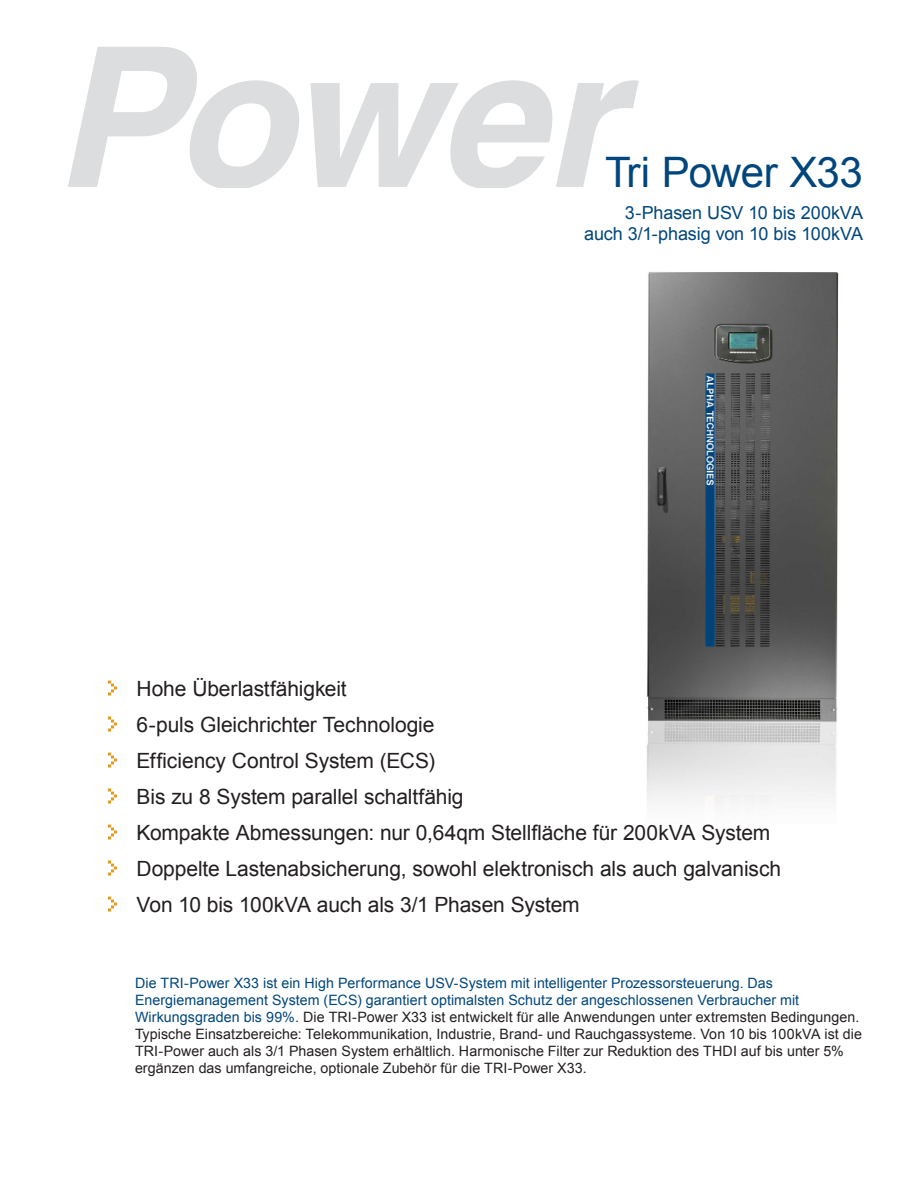
<style>
.page{position:relative;width:918px;height:1188px;background:#fff}
.page>*{position:absolute;margin:0;border:0;box-sizing:border-box;transform-origin:0 0}
.t1{font:42px "Arial";letter-spacing:-.02em;color:#00467c}
.Front_Page_Bullets{font:21px "Arial";letter-spacing:-.005em;color:#231f20}
.t2{font:18px/21.6px "Arial";letter-spacing:-.005em;color:#00467c;text-align:right}
.t3{font:14.25px/17.1px "Arial";letter-spacing:.005em;color:#231f20}
.s1{color:#00467c}
</style>
<div class="page">
<svg style="left:68px;top:47px;width:231px;height:140px"></svg>
<svg style="left:311px;top:80px;width:328px;height:107px"></svg>
<img style="left:647px;top:272px;width:192px;height:534px">
<svg style="left:108px;top:681px;width:9px;height:15px"></svg>
<svg style="left:108px;top:717px;width:9px;height:15px"></svg>
<svg style="left:108px;top:753px;width:9px;height:15px"></svg>
<svg style="left:108px;top:789px;width:9px;height:15px"></svg>
<svg style="left:108px;top:825px;width:9px;height:15px"></svg>
<svg style="left:108px;top:861px;width:9px;height:15px"></svg>
<svg style="left:108px;top:897px;width:9px;height:15px"></svg>
<p class="t1" style="left:605px;top:145px;width:259px">Tri Power X33</p>
<p class="t2" style="left:584px;top:202px;width:280px">3-Phasen USV 10 bis 200kVA auch 3/1-phasig von 10 bis 100kVA</p>
<p class="Front_Page_Bullets" style="left:136px;top:674px;width:212px">Hohe Überlastfähigkeit</p>
<p class="Front_Page_Bullets" style="left:136px;top:710px;width:299px">6-puls Gleichrichter Technologie</p>
<p class="Front_Page_Bullets" style="left:136px;top:746px;width:300px">Efficiency Control System (ECS)</p>
<p class="Front_Page_Bullets" style="left:136px;top:782px;width:329px">Bis zu 8 System parallel schaltfähig</p>
<p class="Front_Page_Bullets" style="left:136px;top:818px;width:635px">Kompakte Abmessungen: nur 0,64qm Stellfläche für 200kVA System</p>
<p class="Front_Page_Bullets" style="left:136px;top:854px;width:646px">Doppelte Lastenabsicherung, sowohl elektronisch als auch galvanisch</p>
<p class="Front_Page_Bullets" style="left:136px;top:890px;width:445px">Von 10 bis 100kVA auch als 3/1 Phasen System</p>
<p class="t3" style="left:135px;top:974px;width:728px"><span class="s1">Die TRI-Power X33 ist ein High Performance USV-System mit intelligenter Prozessorsteuerung. Das Energiemanagement System (ECS) garantiert optimalsten Schutz der angeschlossenen Verbraucher mit Wirkungsgraden bis 99%.</span> Die TRI-Power X33 ist entwickelt für alle Anwendungen unter extremsten Bedingungen.<br>Typische Einsatzbereiche: Telekommunikation, Industrie, Brand- und Rauchgassysteme. Von 10 bis 100kVA ist die TRI-Power auch als 3/1 Phasen System erhältlich. Harmonische Filter zur Reduktion des THDI auf bis unter 5% ergänzen das umfangreiche, optionale Zubehör für die TRI-Power X33.</p>
</div>
